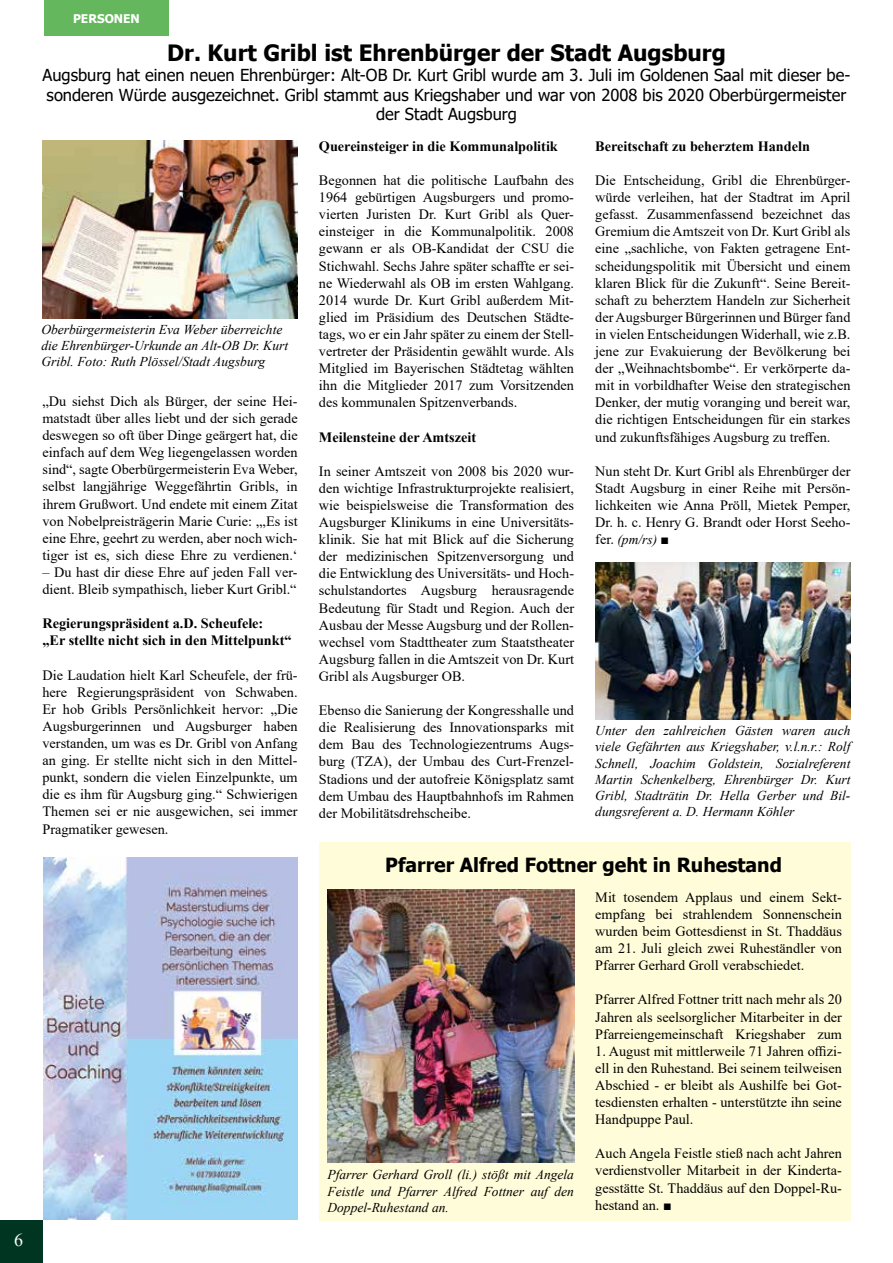
<style>
.page{position:relative;width:893px;height:1263px;background:#fff}
.page>*{position:absolute;margin:0;border:0;box-sizing:border-box;transform-origin:0 0}
.t1{font:700 22.5px "Tahoma";color:#000}
.t2{font:700 19.5px "Tahoma";color:#000}
.t3{font:18px "Times New Roman";color:#fff}
.t4{font:16.5px/19.8px "Tahoma";color:#000;text-align:center}
.t5{font:14.25px/17.1px "Times New Roman";color:#000;text-align:justify}
.t6{font:700 14.25px/17.1px "Times New Roman";color:#000}
.t7{font:italic 13.5px/16.2px "Times New Roman";color:#000;text-align:justify}
.t8{font:700 12px "Tahoma";color:#fff}
.s1{font-style:normal;font-size:14.25px}
</style>
<div class="page">
<div style="left:319px;top:842px;width:531px;height:378px;background:#fffcd9"></div>
<div style="left:0;top:1221px;width:43px;height:42px;background:#003522"></div>
<img style="left:327px;top:889px;width:247px;height:273px">
<div style="left:44px;top:0;width:125px;height:35px;background:#65b75d"></div>
<img style="left:42px;top:141px;width:256px;height:177px">
<img style="left:595px;top:562px;width:255px;height:158px">
<img style="left:44px;top:857px;width:254px;height:362px">
<p class="t3" style="left:14px;top:1227px;width:10px">6</p>
<p class="t8" style="left:73px;top:10px;width:68px">PERSONEN</p>
<h1 class="t1" style="left:167px;top:37px;width:560px">Dr. Kurt Gribl ist Ehrenbürger der Stadt Augsburg</h1>
<p class="t4" style="left:43px;top:66px;width:809px">Augsburg hat einen neuen Ehrenbürger: Alt-OB Dr. Kurt Gribl wurde am 3. Juli im Goldenen Saal mit dieser be&shy;sonderen Würde ausgezeichnet. Gribl stammt aus Kriegshaber und war von 2008 bis 2020 Oberbürgermeister der Stadt Augsburg</p>
<p class="t7" style="left:41px;top:321px;width:248px;text-align:left">Oberbürgermeisterin Eva Weber überreichte die Ehrenbürger-Urkunde an Alt-OB Dr. Kurt<br>Gribl. Foto: Ruth Plössel/Stadt Augsburg</p>
<p class="t5" style="left:43px;top:392px;width:257px">„Du siehst Dich als Bürger, der seine Hei&shy;matstadt über alles liebt und der sich gerade deswegen so oft über Dinge geärgert hat, die einfach auf dem Weg liegengelassen worden sind“, sagte Oberbürgermeisterin Eva Weber, selbst langjährige Weggefährtin Gribls, in ihrem Grußwort. Und endete mit einem Zitat von Nobelpreisträgerin Marie Curie: „,Es ist eine Ehre, geehrt zu werden, aber noch wich&shy;tiger ist es, sich diese Ehre zu verdienen.‘</p>
<p class="t5" style="left:43px;top:563px;width:257px">– Du hast dir diese Ehre auf jeden Fall ver&shy;dient. Bleib sympathisch, lieber Kurt Gribl.“</p>
<p class="t6" style="left:43px;top:614px;width:251px">Regierungspräsident a.D. Scheufele:<br>„Er stellte nicht sich in den Mittelpunkt“</p>
<p class="t5" style="left:43px;top:666px;width:257px">Die Laudation hielt Karl Scheufele, der frü&shy;here Regierungspräsident von Schwaben.<br>Er hob Gribls Persönlichkeit hervor: „Die Augsburgerinnen und Augsburger haben verstanden, um was es Dr. Gribl von Anfang an ging. Er stellte nicht sich in den Mittel&shy;punkt, sondern die vielen Einzelpunkte, um die es ihm für Augsburg ging.“ Schwierigen Themen sei er nie ausgewichen, sei immer Pragmatiker gewesen.</p>
<p class="t6" style="left:319px;top:137px;width:240px">Quereinsteiger in die Kommunalpolitik</p>
<p class="t5" style="left:319px;top:171px;width:257px">Begonnen hat die politische Laufbahn des 1964 gebürtigen Augsburgers und promo&shy;vierten Juristen Dr. Kurt Gribl als Quer&shy;einsteiger in die Kommunalpolitik. 2008 gewann er als OB-Kandidat der CSU die Stichwahl. Sechs Jahre später schaffte er sei&shy;ne Wiederwahl als OB im ersten Wahlgang.<br>2014 wurde Dr. Kurt Gribl außerdem Mit&shy;glied im Präsidium des Deutschen Städte&shy;tags, wo er ein Jahr später zu einem der Stell&shy;vertreter der Präsidentin gewählt wurde. Als Mitglied im Bayerischen Städtetag wählten ihn die Mitglieder 2017 zum Vorsitzenden des kommunalen Spitzenverbands.</p>
<p class="t6" style="left:319px;top:428px;width:159px">Meilensteine der Amtszeit</p>
<p class="t5" style="left:319px;top:462px;width:257px">In seiner Amtszeit von 2008 bis 2020 wur&shy;den wichtige Infrastrukturprojekte realisiert, wie beispielsweise die Transformation des Augsburger Klinikums in eine Universitäts&shy;klinik. Sie hat mit Blick auf die Sicherung der medizinischen Spitzenversorgung und die Entwicklung des Universitäts- und Hoch&shy;schulstandortes Augsburg herausragende Bedeutung für Stadt und Region. Auch der Ausbau der Messe Augsburg und der Rollen&shy;wechsel vom Stadttheater zum Staatstheater Augsburg fallen in die Amtszeit von Dr. Kurt Gribl als Augsburger OB.</p>
<p class="t5" style="left:319px;top:701px;width:257px">Ebenso die Sanierung der Kongresshalle und die Realisierung des Innovationsparks mit dem Bau des Technologiezentrums Augs&shy;burg (TZA), der Umbau des Curt-Frenzel-Stadions und der autofreie Königsplatz samt dem Umbau des Hauptbahnhofs im Rahmen der Mobilitätsdrehscheibe.</p>
<p class="t6" style="left:595px;top:137px;width:216px">Bereitschaft zu beherztem Handeln</p>
<p class="t5" style="left:595px;top:171px;width:257px">Die Entscheidung, Gribl die Ehrenbürger&shy;würde verleihen, hat der Stadtrat im April gefasst. Zusammenfassend bezeichnet das Gremium die Amtszeit von Dr. Kurt Gribl als eine „sachliche, von Fakten getragene Ent&shy;scheidungspolitik mit Übersicht und einem klaren Blick für die Zukunft“. Seine Bereit&shy;schaft zu beherztem Handeln zur Sicherheit der Augsburger Bürgerinnen und Bürger fand in vielen Entscheidungen Widerhall, wie z.B. jene zur Evakuierung der Bevölkerung bei der „Weihnachtsbombe“. Er verkörperte da&shy;mit in vorbildhafter Weise den strategischen Denker, der mutig voranging und bereit war, die richtigen Entscheidungen für ein starkes und zukunftsfähiges Augsburg zu treffen.</p>
<p class="t5" style="left:595px;top:462px;width:257px">Nun steht Dr. Kurt Gribl als Ehrenbürger der Stadt Augsburg in einer Reihe mit Persön&shy;lichkeiten wie Anna Pröll, Mietek Pemper, Dr. h. c. Henry G. Brandt oder Horst Seeho-</p>
<p class="t7" style="left:595px;top:531px;width:75px"><span class="s1">fer.</span> (pm/rs) <span class="s1">■</span></p>
<p class="t7" style="left:595px;top:722px;width:257px">Unter den zahlreichen Gästen waren auch viele Gefährten aus Kriegshaber, v.l.n.r.: Rolf Schnell, Joachim Goldstein, Sozialreferent Martin Schenkelberg, Ehrenbürger Dr. Kurt Gribl, Stadträtin Dr. Hella Gerber und Bil&shy;dungsreferent a. D. Hermann Köhler</p>
<h2 class="t2" style="left:385px;top:852px;width:398px">Pfarrer Alfred Fottner geht in Ruhestand</h2>
<p class="t5" style="left:595px;top:888px;width:248px">Mit tosendem Applaus und einem Sekt&shy;empfang bei strahlendem Sonnenschein wurden beim Gottesdienst in St. Thaddäus am 21. Juli gleich zwei Ruheständler von Pfarrer Gerhard Groll verabschiedet.</p>
<p class="t5" style="left:595px;top:991px;width:248px">Pfarrer Alfred Fottner tritt nach mehr als 20<br>Jahren als seelsorglicher Mitarbeiter in der Pfarreiengemeinschaft Kriegshaber zum</p>
<p class="t5" style="left:595px;top:1042px;width:248px">1. August mit mittlerweile 71 Jahren offizi&shy;ell in den Ruhestand. Bei seinem teilweisen Abschied - er bleibt als Aushilfe bei Got&shy;tesdiensten erhalten - unterstützte ihn seine Handpuppe Paul.</p>
<p class="t5" style="left:595px;top:1144px;width:248px">Auch Angela Feistle stieß nach acht Jahren verdienstvoller Mitarbeit in der Kinderta&shy;gesstätte St. Thaddäus auf den Doppel-Ru&shy;hestand an. ■</p>
<p class="t7" style="left:327px;top:1166px;width:248px">Pfarrer Gerhard Groll (li.) stößt mit Angela Feistle und Pfarrer Alfred Fottner auf den Doppel-Ruhestand an.</p>
</div>
